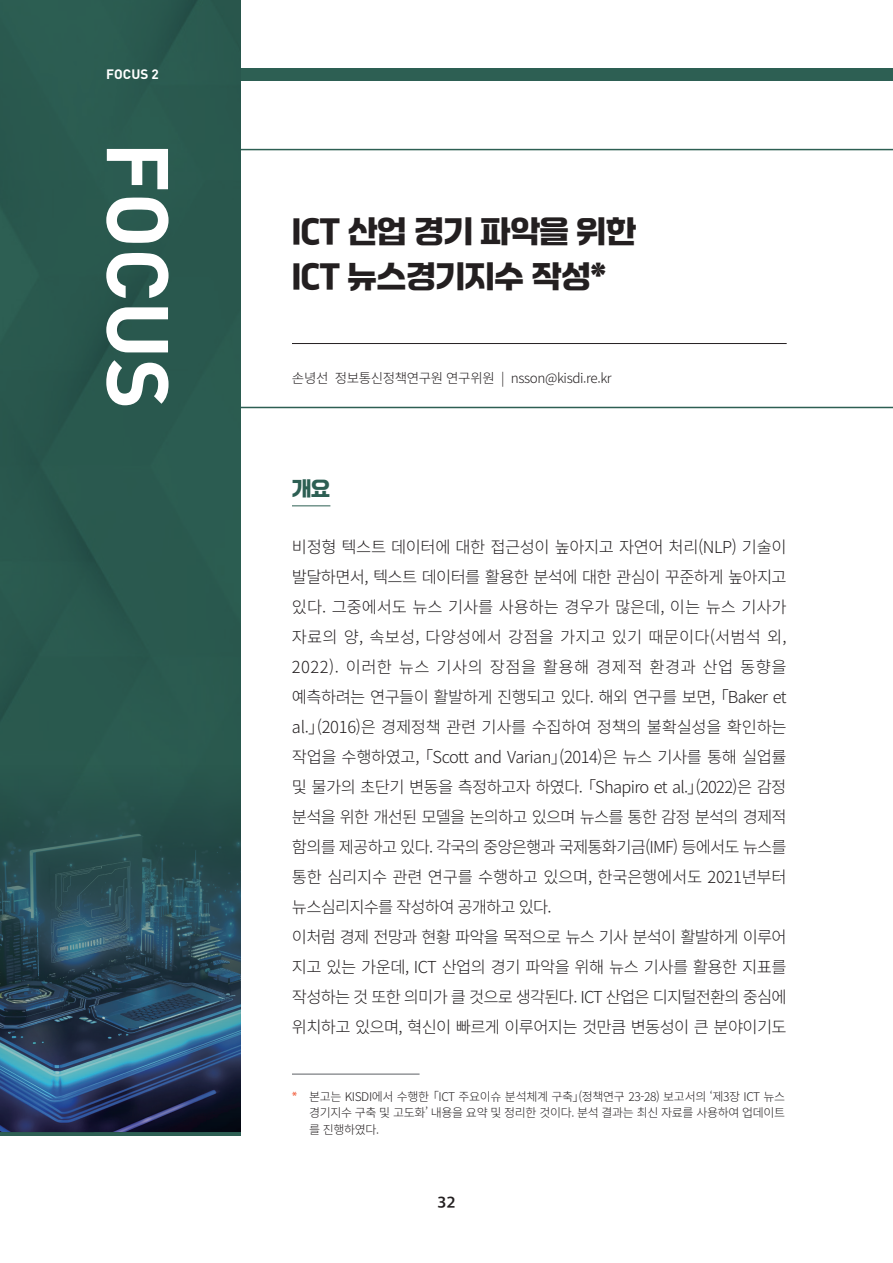
<style>
.page{position:relative;width:893px;height:1263px;background:#fff}
.page>*{position:absolute;margin:0;border:0;box-sizing:border-box;transform-origin:0 0}
.t1{font:30px/45px "Jalnan Gothic";letter-spacing:-.02em;color:#231f20}
.t2{font:19.5px "Jalnan Gothic";color:#2d5f53}
.t3{font:300 16.5px/30px "Noto Sans CJ Kkr";letter-spacing:-.035em;color:#231f20}
.t4{font:15px "SD Gothic Neoa Uni g Bd";color:#231f20}
.t5{font:300 13.5px "Noto Sans CJ Kkr";letter-spacing:-.03em;color:#231f20}
.t6{font:700 13.5px "DIN Pro";color:#fff}
.t7{font:300 12px/16.5px "Noto Sans CJ Kkr";letter-spacing:-.03em;color:#231f20;text-align:justify}
.s1{font-family:"Klavika";font-weight:700;color:#f36f51}
</style>
<div class="page">
<div style="left:170px;top:68px;width:723px;height:13px;background:#2d5f53"></div>
<div style="left:106px;top:149px;width:787px;height:259px;border:2px solid #2d5f53"></div>
<hr style="left:292px;top:343px;width:495px;height:1px;background:#231f20">
<div style="left:0;top:0;width:241px;height:1132px;background:#29594e"></div>
<svg style="left:106px;top:149px;width:63px;height:256px"></svg>
<img style="left:0;top:765px;width:241px;height:366px">
<hr style="left:292px;top:506px;width:38px;height:1px;background:#2d5f53">
<hr style="left:292px;top:1073px;width:128px;height:2px;background:#939598">
<p class="t6" style="left:106px;top:65px;width:54px">FOCUS 2</p>
<h1 class="t1" style="left:292px;top:209px;width:345px">ICT 산업 경기 파악을 위한<br>ICT 뉴스경기지수 작성*</h1>
<p class="t5" style="left:292px;top:370px;width:321px">손녕선 정보통신정책연구원 연구위원 | nsson@kisdi.re.kr</p>
<p class="t2" style="left:292px;top:476px;width:40px">개요</p>
<p class="t3" style="left:292px;top:532px;width:496px">비정형 텍스트 데이터에 대한 접근성이 높아지고 자연어 처리(NLP) 기술이 발달하면서, 텍스트 데이터를 활용한 분석에 대한 관심이 꾸준하게 높아지고 있다. 그중에서도 뉴스 기사를 사용하는 경우가 많은데, 이는 뉴스 기사가 자료의 양, 속보성, 다양성에서 강점을 가지고 있기 때문이다(서범석 외, 2022). 이러한 뉴스 기사의 장점을 활용해 경제적 환경과 산업 동향을 예측하려는 연구들이 활발하게 진행되고 있다. 해외 연구를 보면, 「Baker et al.」(2016)은 경제정책 관련 기사를 수집하여 정책의 불확실성을 확인하는 작업을 수행하였고, 「Scott and Varian」(2014)은 뉴스 기사를 통해 실업률 및 물가의 초단기 변동을 측정하고자 하였다. 「Shapiro et al.」(2022)은 감정 분석을 위한 개선된 모델을 논의하고 있으며 뉴스를 통한 감정 분석의 경제적 함의를 제공하고 있다. 각국의 중앙은행과 국제통화기금(IMF) 등에서도 뉴스를 통한 심리지수 관련 연구를 수행하고 있으며, 한국은행에서도 2021년부터 뉴스심리지수를 작성하여 공개하고 있다.<br>이처럼 경제 전망과 현황 파악을 목적으로 뉴스 기사 분석이 활발하게 이루어 지고 있는 가운데, ICT 산업의 경기 파악을 위해 뉴스 기사를 활용한 지표를 작성하는 것 또한 의미가 클 것으로 생각된다. ICT 산업은 디지털전환의 중심에 위치하고 있으며, 혁신이 빠르게 이루어지는 것만큼 변동성이 큰 분야이기도</p>
<p class="t7" style="left:309px;top:1088px;width:478px;text-indent:-17px"><span class="s1">*</span> 본고는 KISDI에서 수행한 「ICT 주요이슈 분석체계 구축」(정책연구 23-28) 보고서의 ‘제3장 ICT 뉴스 경기지수 구축 및 고도화’ 내용을 요약 및 정리한 것이다. 분석 결과는 최신 자료를 사용하여 업데이트 를 진행하였다.</p>
<p class="t4" style="left:437px;top:1195px;width:20px">32</p>
</div>
